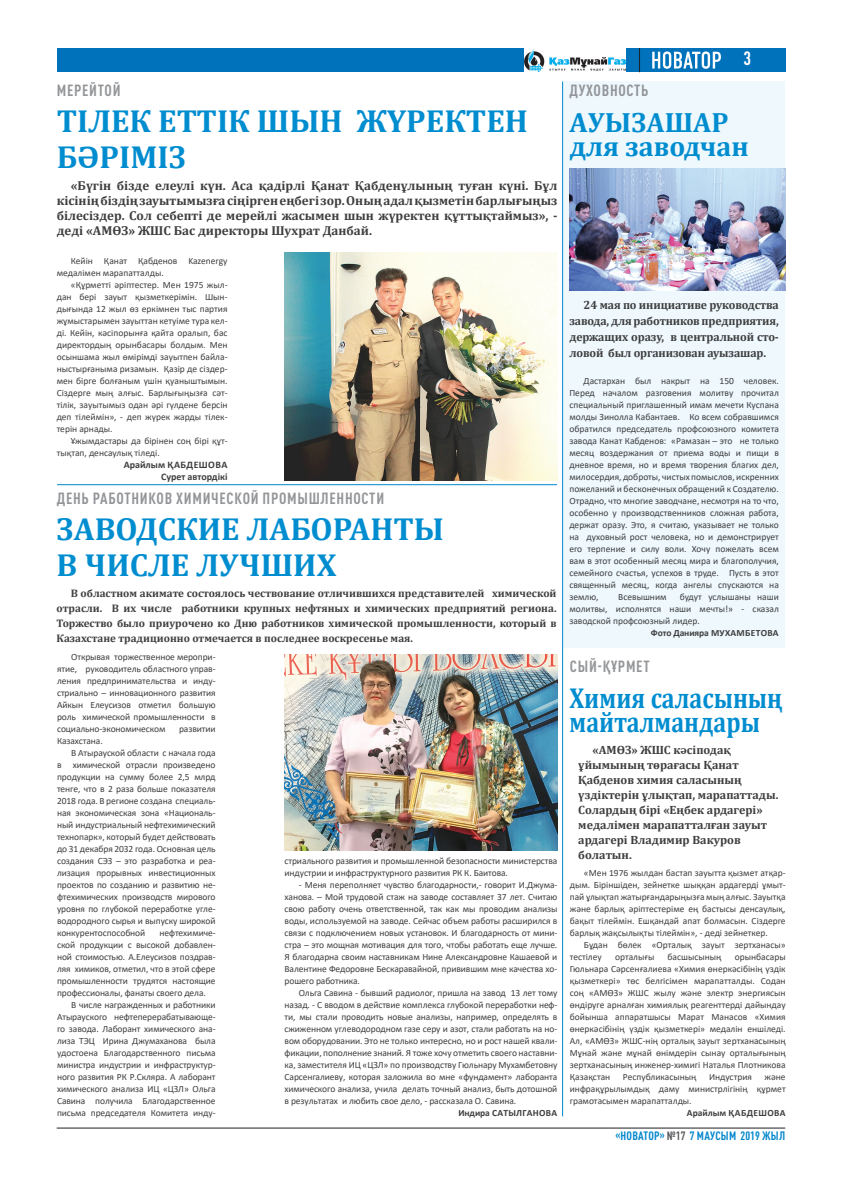
<style>
.page{position:relative;width:842px;height:1191px;background:#fff}
.page>*{position:absolute;margin:0;border:0;box-sizing:border-box;transform-origin:0 0}
.t1{font:700 32px/36px "Cambria";color:#008dd0}
.t2{font:700 29px/24px "Cambria";color:#008dd0;scale:.83 1}
.t3{font:700 28px/24px "Cambria";color:#008dd0}
.t4{font:700 condensed 19px "DIN Pro";color:#fff}
.t5{font:700 condensed 16px "DIN Pro";letter-spacing:.045em;color:#939598}
.t6{font:700 13px/15px "Cambria";color:#3e3e3f;text-align:justify}
.t7{font:700 12px/15px "Cambria";color:#3e3e3f;text-align:justify}
.t8{font:700 condensed 12px "DIN Pro";letter-spacing:.015em;color:#0086cc}
.t9{font:700 11px/15px "Cambria";color:#3e3e3f;text-align:justify}
.t10{font:700 10px/12px "Calibri";color:#3e3e3f;text-align:right}
.t11{font:9.5px/12px "Calibri";letter-spacing:-.01em;color:#3e3e3f;text-align:justify}
.t12{font:700 9.5px "Calibri";letter-spacing:.03em;color:#3e3e3f}
.s1{color:#57585a}
</style>
<div class="page">
<hr style="left:57px;top:1127px;width:728px;height:1px;background:#231f20">
<div style="left:57px;top:48px;width:728px;height:24px;background:#0072bc"></div>
<svg style="left:639px;top:48px;width:1px;height:24px"></svg>
<img style="left:524px;top:48px;width:101px;height:24px">
<svg style="left:652px;top:51px;width:69px;height:18px"></svg>
<div style="left:563px;top:81px;width:222px;height:567px;background:#eef8fd"></div>
<img style="left:285px;top:252px;width:272px;height:228px">
<img style="left:569px;top:168px;width:216px;height:122px">
<hr style="left:57px;top:484px;width:500px;height:1px;background:#0086cc">
<img style="left:285px;top:654px;width:272px;height:196px">
<hr style="left:562px;top:81px;width:1px;height:1035px;background:#0086cc">
<h3 class="t5" style="left:57px;top:78px;width:65px">мерейтой</h3>
<h3 class="t5" style="left:570px;top:78px;width:33px">духовно</h3>
<h3 class="t5" style="left:627px;top:78px;width:24px">сть</h3>
<h3 class="t4" style="left:743px;top:44px;width:9px">3</h3>
<h1 class="t1" style="left:57px;top:102px;width:469px">Тілек еттік шын жүректен бәріміз</h1>
<p class="t6" style="left:57px;top:178px;width:502px;text-indent:14px">«Бүгін бізде елеулі күн. Аса қадірлі Қанат Қабденұлының туған күні. Бұл кісінің біздің зауытымызға сіңірген еңбегі зор. Оның адал қызметін барлығыңыз білесіздер. Сол себепті де мерейлі жасымен шын жүректен құттықтаймыз», - деді «АМӨЗ» ЖШС</p>
<h3 class="t6" style="left:174px;top:223px;width:200px">Бас директоры Шухрат Данбай.</h3>
<p class="t11" style="left:57px;top:255px;width:172px;text-indent:14px">Кейін Қанат Қабденов Kazenergy медалімен марапатталды.</p>
<p class="t11" style="left:57px;top:279px;width:172px;text-indent:14px">«Құрметті әріптестер. Мен 1975 жыл&shy;дан бері зауыт қызметкерімін. Шын&shy;дығында 12 жыл өз еркімнен тыс партия жұмыстарымен зауыттан кетуіме тура кел&shy;ді. Кейін, кәсіпорынға қайта оралып, бас директордың орынбасары болдым. Мен осыншама жыл өмірімді зауытпен байла&shy;ныстырғаныма ризамын. Қазір де сіздер&shy;мен бірге болғаным үшін қуаныштымын.<br>Сіздерге мың алғыс. Барлығыңызға сәт&shy;тілік, зауытымыз одан әрі гүлдене берсін деп тілеймін», - деп жүрек жарды тілек&shy;терін арнады.</p>
<p class="t11" style="left:57px;top:435px;width:172px;text-indent:14px">Ұжымдастары да бірінен соң бірі құт&shy;тықтап, денсаулық тіледі.</p>
<p class="t10" style="left:124px;top:459px;width:105px">Арайлым Қабдешова<br>Сурет автордікі</p>
<h3 class="t5" style="left:57px;top:486px;width:329px">день работников химической промышленности</h3>
<h1 class="t1" style="left:57px;top:510px;width:389px">заводские лаборанты в числе лучших</h1>
<p class="t9" style="left:57px;top:585px;width:501px;text-indent:14px">В областном акимате состоялось чествование отличившихся представителей химической отрасли. В их числе работники крупных нефтяных и химических предприятий региона.<br>Торжество было приурочено ко Дню работников химической промышленности, который в Казахстане традиционно отмечается в последнее воскресенье мая.</p>
<p class="t11" style="left:57px;top:651px;width:160px;text-indent:14px">Открывая торжественное меропри&shy;ятие, руководитель областного управ&shy;ления предпринимательства и инду&shy;стриально – инновационного развития Айкын Елеусизов отметил большую роль химической промышленности в социально-экономическом</p>
<p class="t11" style="left:179px;top:723px;width:38px">развитии</p>
<p class="t11" style="left:57px;top:735px;width:47px">Казахстана.</p>
<p class="t11" style="left:71px;top:747px;width:146px">В Атырауской области с начала года</p>
<p class="t11" style="left:57px;top:759px;width:160px">в химической отрасли произведено</p>
<p class="t11" style="left:57px;top:771px;width:160px">продукции на сумму более 2,5 млрд</p>
<p class="t11" style="left:57px;top:783px;width:160px">тенге, что в 2 раза больше показателя</p>
<p class="t11" style="left:57px;top:795px;width:160px">2018 года. В регионе создана специаль-</p>
<p class="t11" style="left:57px;top:807px;width:160px">ная экономическая зона «Националь-</p>
<p class="t11" style="left:57px;top:819px;width:160px">ный индустриальный нефтехимический</p>
<p class="t11" style="left:57px;top:831px;width:160px">технопарк», который будет действовать</p>
<p class="t11" style="left:57px;top:843px;width:160px">до 31 декабря 2032 года. Основная цель</p>
<p class="t11" style="left:57px;top:855px;width:160px">создания СЭЗ – это разработка и реа-</p>
<p class="t11" style="left:57px;top:867px;width:160px">лизация прорывных инвестиционных</p>
<p class="t11" style="left:57px;top:879px;width:160px">проектов по созданию и развитию не-</p>
<p class="t11" style="left:57px;top:891px;width:160px">фтехимических производств мирового</p>
<p class="t11" style="left:57px;top:903px;width:160px">уровня по глубокой переработке угле-</p>
<p class="t11" style="left:57px;top:915px;width:160px">водородного сырья и выпуску широкой</p>
<p class="t11" style="left:57px;top:927px;width:90px">конкурентоспособной</p>
<p class="t11" style="left:57px;top:927px;width:160px;text-indent:103px">нефтехимиче&shy;ской продукции с высокой добавлен&shy;ной стоимостью. А.Елеусизов поздрав&shy;ляя химиков, отметил, что в этой сфере промышленности трудятся настоящие профессионалы, фанаты своего дела.</p>
<p class="t11" style="left:57px;top:999px;width:160px;text-indent:14px">В числе награжденных и работники Атырауского нефтеперерабатывающе&shy;го завода. Лаборант химического ана&shy;лиза ТЭЦ Ирина Джумаханова была удостоена Благодарственного письма министра индустрии и инфраструктур&shy;ного развития РК Р.Скляра. А лаборант химического анализа ИЦ «ЦЗЛ» Ольга Савина получила Благодарственное письма председателя Комитета инду-</p>
<p class="t11" style="left:285px;top:855px;width:274px">стриального развития и промышленной безопасности министерства индустрии и инфраструктурного развития РК К. Баитова.</p>
<p class="t11" style="left:285px;top:879px;width:274px;text-indent:14px">- Меня переполняет чувство благодарности,- говорит И.Джума&shy;ханова. – Мой трудовой стаж на заводе составляет 37 лет. Считаю свою работу очень ответственной, так как мы проводим анализы воды, используемой на заводе. Сейчас объем работы расширился в связи с подключением новых установок. И благодарность от мини&shy;стра – это мощная мотивация для того, чтобы работать еще лучше.<br>Я благодарна своим наставникам Нине Александровне Кашаевой и Валентине Федоровне Бескаравайной, привившим мне качества хо&shy;рошего работника.</p>
<p class="t11" style="left:285px;top:987px;width:274px;text-indent:14px">Ольга Савина - бывший радиолог, пришла на завод 13 лет тому назад. - С вводом в действие комплекса глубокой переработки неф&shy;ти, мы стали проводить новые анализы, например, определять в сжиженном углеводородном газе серу и азот, стали работать на но&shy;вом оборудовании. Это не только интересно, но и рост нашей квали&shy;фикации, пополнение знаний. Я тоже хочу отметить своего наставни&shy;ка, заместителя ИЦ «ЦЗЛ» по производству Гюльнару Мухамбетовну Сарсенгалиеву, которая заложила во мне «фундамент» лаборанта химического анализа, учила делать точный анализ, быть дотошной в результатах и любить свое дело, - рассказала О. Савина.</p>
<p class="t12" style="left:458px;top:1106px;width:99px">Индира Сатылганова</p>
<h3 class="t3" style="left:569px;top:110px;width:181px">ауызашар для заводчан</h3>
<p class="t7" style="left:569px;top:297px;width:211px;line-height:16px;text-indent:14px">24 мая по инициативе руководства завода, для работников предприятия, держащих оразу, в центральной сто&shy;ловой был организован ауызашар.</p>
<p class="t11" style="left:569px;top:375px;width:211px;text-indent:14px">Дастархан был накрыт на 150 человек.<br>Перед началом разговения молитву прочитал специальный приглашенный имам мечети Куспана молды Зинолла Кабантаев. Ко всем собравшимся обратился председатель профсоюзного комитета завода Канат Кабденов: «Рамазан – это не только месяц воздержания от приема воды и пищи в дневное время, но и время творения благих дел, милосердия, доброты, чистых помыслов, искренних пожеланий и бесконечных обращений к Создателю.<br>Отрадно, что многие заводчане, несмотря на то что, особенно у производственников сложная работа, держат оразу. Это, я считаю, указывает не только на духовный рост человека, но и демонстрирует его терпение и силу воли. Хочу пожелать всем вам в этот особенный месяц мира и благополучия, семейного счастья, успехов в труде. Пусть в этот священный месяц, когда ангелы спускаются на землю,</p>
<p class="t11" style="left:569px;top:591px;width:211px;text-indent:110px">будут услышаны наши молитвы, исполнятся наши мечты!» - сказал заводской профсоюзный лидер.</p>
<p class="t12" style="left:651px;top:626px;width:128px">Фото Данияра Мухам бетова</p>
<p class="t11" style="left:618px;top:591px;width:50px">Всевышним</p>
<h3 class="t5" style="left:570px;top:654px;width:81px">сый-құрмет</h3>
<h2 class="t2" style="left:569px;top:685px;width:258px">Химия саласының майталмандары</h2>
<p class="t7" style="left:592px;top:741px;width:59px">«АМӨЗ» ЖШС</p>
<p class="t7" style="left:578px;top:741px;width:202px;text-align:left;text-indent:95px">кәсіподақ ұйымының төрағасы Қанат<br>Қабденов химия саласының үздіктерін ұлықтап, марапаттады.<br>Солардың бірі «Еңбек ардагері» медалімен марапатталған зауыт ардагері Владимир Вакуров болатын.</p>
<p class="t11" style="left:570px;top:867px;width:217px;text-indent:14px">«Мен 1976 жылдан бастап зауытта қызмет атқар&shy;дым. Біріншіден, зейнетке шыққан ардагерді ұмыт&shy;пай ұлықтап жатырғандарыңызға мың алғыс. Зауытқа және барлық әріптестеріме ең бастысы денсаулық, бақыт тілеймін. Ешқандай апат болмасын. Сіздерге барлық жақсылықты тілеймін», - деді зейнеткер.</p>
<p class="t11" style="left:570px;top:939px;width:217px;text-indent:14px">Бұдан бөлек «Орталық зауыт зертханасы» тестілеу</p>
<p class="t11" style="left:570px;top:951px;width:217px;text-indent:165px">орынбасары Гюльнара Сәрсенғалиева «Химия өнеркәсібінің үздік қызметкері» төс белгісімен марапатталды. Содан соң «АМӨЗ» ЖШС жылу және электр энергиясын өндіруге арналған химиялық реагенттерді дайындау бойынша аппаратшысы Марат Манасов «Химия өнеркәсібінің үздік қызметкері» медалін еншіледі.<br>Ал, «АМӨЗ» ЖШС-нің орталық зауыт зертханасының Мұнай және мұнай өнімдерін сынау орталығының зертханасының инженер-химигі Наталья Плотникова Қазақстан</p>
<p class="t11" style="left:615px;top:951px;width:41px">орталығы</p>
<p class="t11" style="left:668px;top:951px;width:55px">басшысының</p>
<p class="t11" style="left:623px;top:1071px;width:75px">Республикасының</p>
<p class="t11" style="left:709px;top:1071px;width:44px">Индустрия</p>
<p class="t11" style="left:570px;top:1071px;width:217px;text-indent:195px">және инфрақұрылымдық даму министрлігінің құрмет грамотасымен марапатталды.</p>
<p class="t12" style="left:687px;top:1106px;width:99px">Арайлым Қабдешова</p>
<p class="t8" style="left:615px;top:1127px;width:171px">«НОВАТОР» <span class="s1">№17</span> 7 маусым 2019 жыл</p>
</div>
